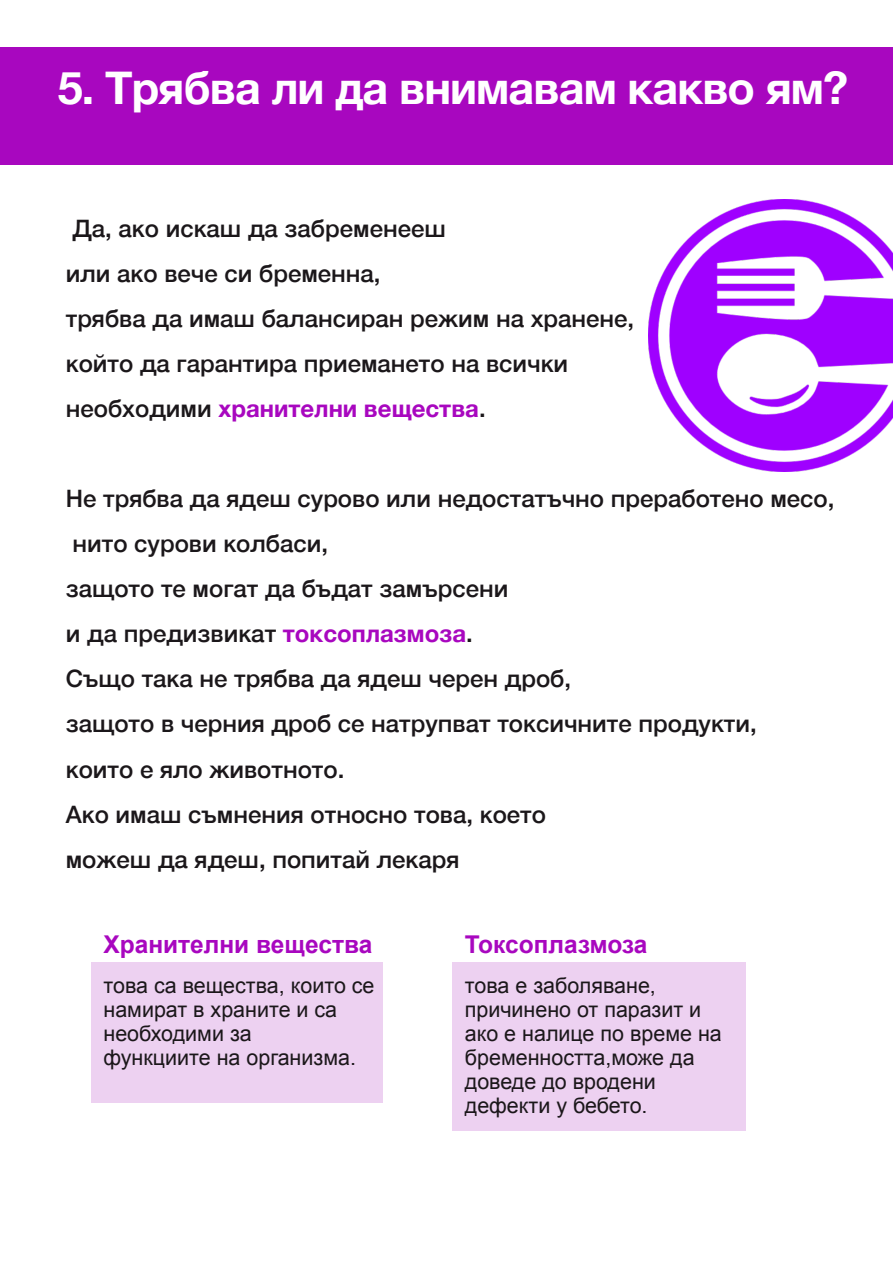
<style>
.page{position:relative;width:893px;height:1263px;background:#fff}
.page>*{position:absolute;margin:0;border:0;box-sizing:border-box;transform-origin:0 0}
.t1{font:700 45px "Helvetica Neue";letter-spacing:-.02em;color:#fff}
.t2{font:700 24.45px "Arial";color:#a807bf}
.t3{font:500 24px/45px "Helvetica Neue";color:#1b171a}
.t4{font:21.45px/24px "Arial";color:#1b171a}
.s1{font-weight:700;color:#a807bf}
</style>
<div class="page">
<div style="left:0;top:48px;width:893px;height:117px;background:#a807bf"></div>
<div style="left:91px;top:962px;width:291px;height:141px;background:#edd1f1"></div>
<div style="left:452px;top:962px;width:293px;height:169px;background:#edd1f1"></div>
<img style="left:649px;top:200px;width:244px;height:271px">
<h1 class="t1" style="left:58px;top:60px;width:792px">5. Трябва ли да внимавам какво ям?</h1>
<p class="t3" style="left:66px;top:206px;width:570px">Да, ако искаш да забременееш<br>или ако вече си бременна,<br>трябва да имаш балансиран режим на хранене, който да гарантира приемането на всички необходими <span class="s1">хранителни вещества</span>.</p>
<p class="t3" style="left:66px;top:476px;width:770px">Не трябва да ядеш сурово или недостатъчно преработено месо, нито сурови колбаси,<br>защото те могат да бъдат замърсени<br>и да предизвикат <span class="s1">токсоплазмоза</span>.<br>Също така не трябва да ядеш черен дроб,<br>защото в черния дроб се натрупват токсичните продукти,<br>които е яло животното.<br>Ако имаш съмнения относно това, което<br>можеш да ядеш, попитай лекаря</p>
<p class="t2" style="left:103px;top:936px;width:270px">Хранителни вещества</p>
<p class="t4" style="left:103px;top:975px;width:273px">това са вещества, които се намират в храните и са необходими за<br>функциите на организма.</p>
<p class="t2" style="left:465px;top:936px;width:184px">Токсоплазмоза</p>
<p class="t4" style="left:465px;top:975px;width:258px">това е заболяване, причинено от паразит и ако е налице по време на бременността,може да доведе до вродени дефекти у бебето.</p>
</div>
